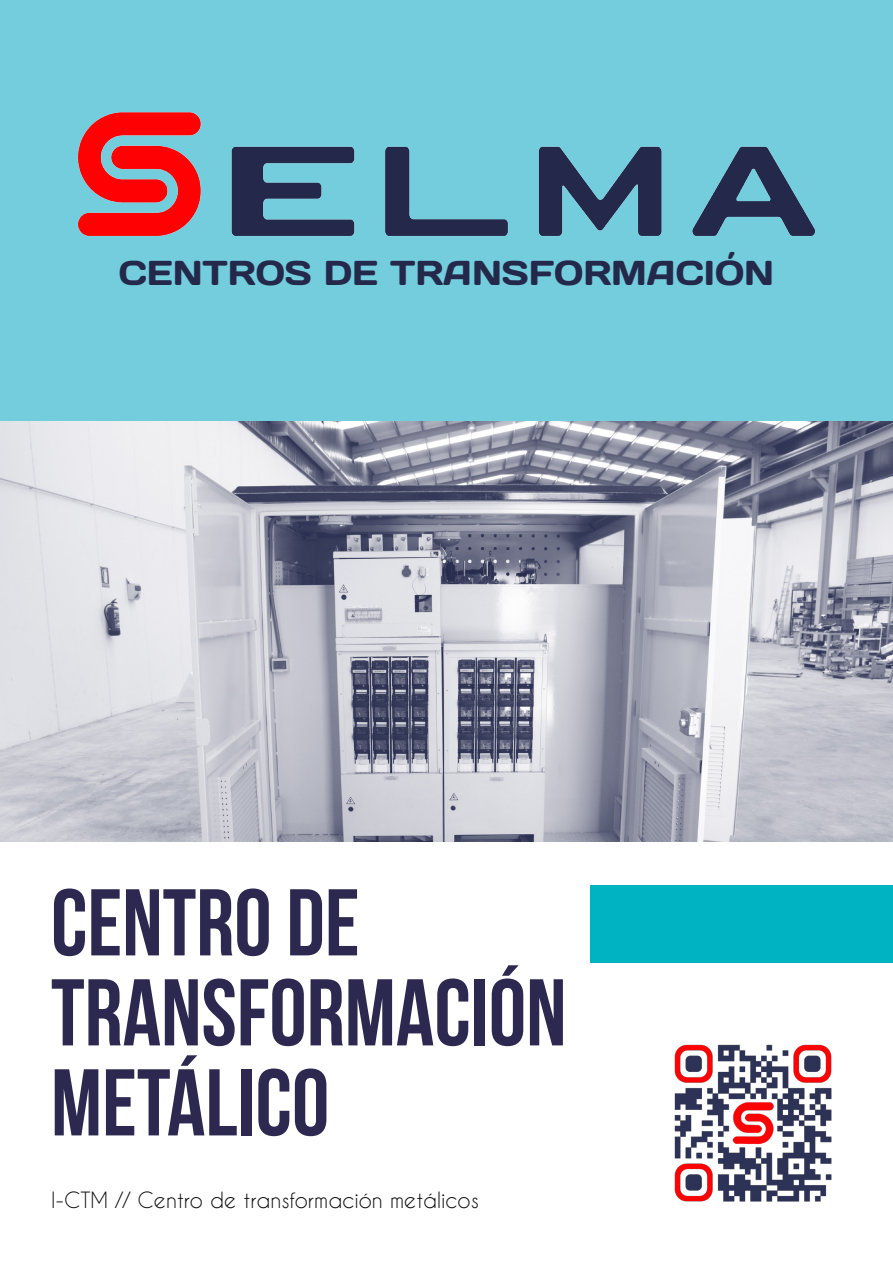
<style>
.page{position:relative;width:893px;height:1263px;background:#fff}
.page>*{position:absolute;margin:0;border:0;box-sizing:border-box;transform-origin:0 0}
.t1{font:700 94.5px "Bebas Neue";color:#2c2850}
.t2{font:34.5px "Days One";color:#24294b}
.t3{font:21px "Caviar Dreams";color:#0b090c}
</style>
<div class="page">
<div style="left:0;top:0;width:893px;height:421px;background:#73cddc"></div>
<img style="left:0;top:421px;width:893px;height:421px">
<img style="left:77px;top:112px;width:739px;height:125px">
<img style="left:674px;top:1044px;width:158px;height:158px">
<div style="left:590px;top:885px;width:303px;height:77px;background:#00b3c2"></div>
<p class="t2" style="left:119px;top:250px;width:657px">CENTROS DE TRANSFORMACIÓN</p>
<p class="t1" style="left:51px;top:871px;width:310px">CENTRO DE</p>
<p class="t1" style="left:51px;top:961px;width:517px">TRANSFORMACIóN</p>
<p class="t1" style="left:51px;top:1051px;width:280px">METáLICO</p>
<p class="t3" style="left:51px;top:1188px;width:429px">I-CTM // Centro de transformación metálicos</p>
</div>
